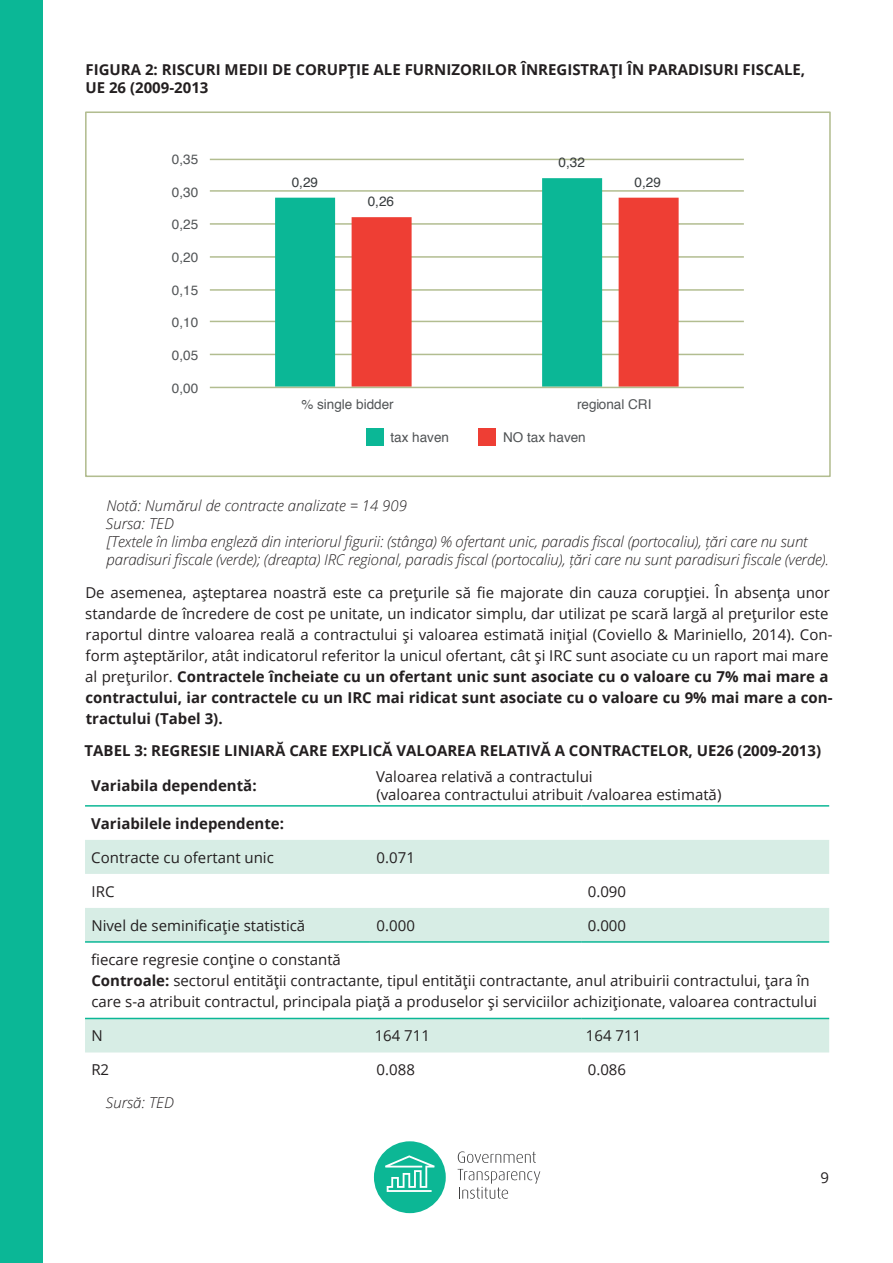
<style>
.page{position:relative;width:893px;height:1263px;background:#fff}
.page>*{position:absolute;margin:0;border:0;box-sizing:border-box;transform-origin:0 0}
.Table_header_2{font:15px/21px "Open Sans";color:#231f20}
.Image_Title_Caption{font:italic 300 15px/18px "Open Sans";letter-spacing:-.01em;color:#231f20}
.GTI_Caption{font:700 15px/18px "Open Sans";color:#231f20}
.Table_header_1{font:700 15px "Open Sans";color:#231f20}
.t1{font:13.5px "Helvetica";color:#515456}
.t2{font:13.5px "Helvetica";color:#363b3d}
.s1{font-weight:700}
</style>
<div class="page">
<div style="left:0;top:0;width:43px;height:1263px;background:#0bb796"></div>
<div style="left:374px;top:1141px;width:72px;height:72px;background:#0cb795;border-radius:50%"></div>
<svg style="left:385px;top:1155px;width:50px;height:37px"></svg>
<svg style="left:458px;top:1151px;width:78px;height:12px"></svg>
<svg style="left:458px;top:1169px;width:82px;height:30px"></svg>
<svg style="left:85px;top:840px;width:744px;height:212px"></svg>
<hr style="left:85px;top:805px;width:285px;height:2px;background:#0cb795">
<hr style="left:85px;top:941px;width:285px;height:2px;background:#0bb796">
<hr style="left:370px;top:941px;width:211px;height:2px;background:#0bb796">
<hr style="left:581px;top:941px;width:248px;height:2px;background:#0bb796">
<hr style="left:370px;top:805px;width:211px;height:2px;background:#0cb795">
<hr style="left:581px;top:805px;width:248px;height:2px;background:#0cb795">
<hr style="left:85px;top:1018px;width:285px;height:1px;background:#0bb796">
<hr style="left:370px;top:1018px;width:211px;height:1px;background:#0bb796">
<hr style="left:581px;top:1018px;width:248px;height:1px;background:#0bb796">
<hr style="left:210px;top:159px;width:534px;height:1px;background:#b2bd90">
<hr style="left:210px;top:190px;width:534px;height:2px;background:#b2bd90">
<hr style="left:210px;top:223px;width:534px;height:2px;background:#b2bd90">
<hr style="left:210px;top:256px;width:534px;height:2px;background:#b2bd90">
<hr style="left:210px;top:289px;width:534px;height:2px;background:#b2bd90">
<hr style="left:210px;top:321px;width:534px;height:1px;background:#b2bd90">
<hr style="left:210px;top:354px;width:534px;height:1px;background:#b2bd90">
<svg style="left:275px;top:178px;width:327px;height:209px;fill:#0bb796"></svg>
<svg style="left:352px;top:198px;width:327px;height:189px"></svg>
<hr style="left:210px;top:387px;width:534px;height:1px;background:#b2bd90">
<div style="left:367px;top:429px;width:17px;height:17px;background:#0bb796"></div>
<div style="left:479px;top:429px;width:17px;height:17px;background:#ee3e34"></div>
<div style="left:85px;top:111px;width:746px;height:366px;border:2px solid #b2bd90"></div>
<p class="GTI_Caption" style="left:85px;top:60px;width:721px">FIGURA 2: RISCURI MEDII DE CORUPȚIE ALE FURNIZORILOR ÎNREGISTRAȚI ÎN PARADISURI FISCALE,<br>UE 26 (2009-2013</p>
<p class="t1" style="left:172px;top:149px;width:28px">0,35</p>
<p class="t1" style="left:172px;top:181px;width:28px">0,30</p>
<p class="t1" style="left:172px;top:214px;width:28px">0,25</p>
<p class="t1" style="left:172px;top:247px;width:28px">0,20</p>
<p class="t1" style="left:172px;top:279px;width:28px">0,15</p>
<p class="t1" style="left:172px;top:312px;width:28px">0,10</p>
<p class="t1" style="left:172px;top:345px;width:28px">0,05</p>
<p class="t1" style="left:172px;top:377px;width:28px">0,00</p>
<p class="t2" style="left:292px;top:171px;width:28px">0,29</p>
<p class="t2" style="left:368px;top:191px;width:28px">0,26</p>
<p class="t2" style="left:559px;top:152px;width:28px">0,32</p>
<p class="t2" style="left:635px;top:171px;width:28px">0,29</p>
<p class="t1" style="left:301px;top:394px;width:94px">% single bidder</p>
<p class="t1" style="left:577px;top:394px;width:76px">regional CRI</p>
<p class="t1" style="left:390px;top:427px;width:60px">tax haven</p>
<p class="t1" style="left:503px;top:427px;width:84px">NO tax haven</p>
<p class="Image_Title_Caption" style="left:106px;top:496px;width:725px">Notă: Numărul de contracte analizate = 14 909<br>Sursa: TED<br>[Textele în limba engleză din interiorul figurii: (stânga) % ofertant unic, paradis fiscal (portocaliu), țări care nu sunt paradisuri fiscale (verde); (dreapta) IRC regional, paradis fiscal (portocaliu), țări care nu sunt paradisuri fiscale (verde).</p>
<p class="Table_header_2" style="left:85px;top:582px;width:749px">De asemenea, așteptarea noastră este ca prețurile să fie majorate din cauza corupției. În absenţa unor standarde de încredere de cost pe unitate, un indicator simplu, dar utilizat pe scară largă al preţurilor este raportul dintre valoarea reală a contractului și valoarea estimată inițial (Coviello &amp; Mariniello, 2014). Con&shy;form așteptărilor, atât indicatorul referitor la unicul ofertant, cât și IRC sunt asociate cu un raport mai mare al prețurilor. <span class="s1">Contractele încheiate cu un ofertant unic sunt asociate cu o valoare cu 7% mai mare a contractului, iar contractele cu un IRC mai ridicat sunt asociate cu o valoare cu 9% mai mare a con&shy;tractului (Tabel 3).</span></p>
<p class="GTI_Caption" style="left:85px;top:741px;width:738px">TABEL 3: REGRESIE LINIARĂ CARE EXPLICĂ VALOAREA RELATIVĂ A CONTRACTELOR, UE26 (2009-2013)</p>
<p class="Table_header_1" style="left:91px;top:775px;width:167px">Variabila dependentă:</p>
<p class="Table_header_2" style="left:376px;top:767px;width:347px;line-height:18px">Valoarea relativă a contractului<br>(valoarea contractului atribuit /valoarea estimată)</p>
<p class="Table_header_1" style="left:91px;top:812px;width:194px">Variabilele independente:</p>
<p class="Table_header_2" style="left:91px;top:846px;width:184px">Contracte cu ofertant unic</p>
<p class="Table_header_2" style="left:377px;top:846px;width:40px">0.071</p>
<p class="Table_header_2" style="left:92px;top:880px;width:24px">IRC</p>
<p class="Table_header_2" style="left:588px;top:880px;width:40px">0.090</p>
<p class="Table_header_2" style="left:91px;top:914px;width:215px">Nivel de seminificație statistică</p>
<p class="Table_header_2" style="left:377px;top:914px;width:40px">0.000</p>
<p class="Table_header_2" style="left:588px;top:914px;width:40px">0.000</p>
<p class="Table_header_2" style="left:91px;top:949px;width:727px">fiecare regresie conține o constantă<br><span class="s1">Controale:</span> sectorul entității contractante, tipul entității contractante, anul atribuirii contractului, țara în care s-a atribuit contractul, principala piață a produselor și serviciilor achiziționate, valoarea contractului</p>
<p class="Table_header_2" style="left:91px;top:1025px;width:13px">N</p>
<p class="Table_header_2" style="left:375px;top:1025px;width:57px">164 711</p>
<p class="Table_header_2" style="left:586px;top:1025px;width:57px">164 711</p>
<p class="Table_header_2" style="left:91px;top:1059px;width:19px">R2</p>
<p class="Table_header_2" style="left:377px;top:1059px;width:40px">0.088</p>
<p class="Table_header_2" style="left:588px;top:1059px;width:40px">0.086</p>
<p class="Image_Title_Caption" style="left:106px;top:1093px;width:70px">Sursă: TED</p>
<p class="Table_header_2" style="left:821px;top:1167px;width:10px">9</p>
</div>
